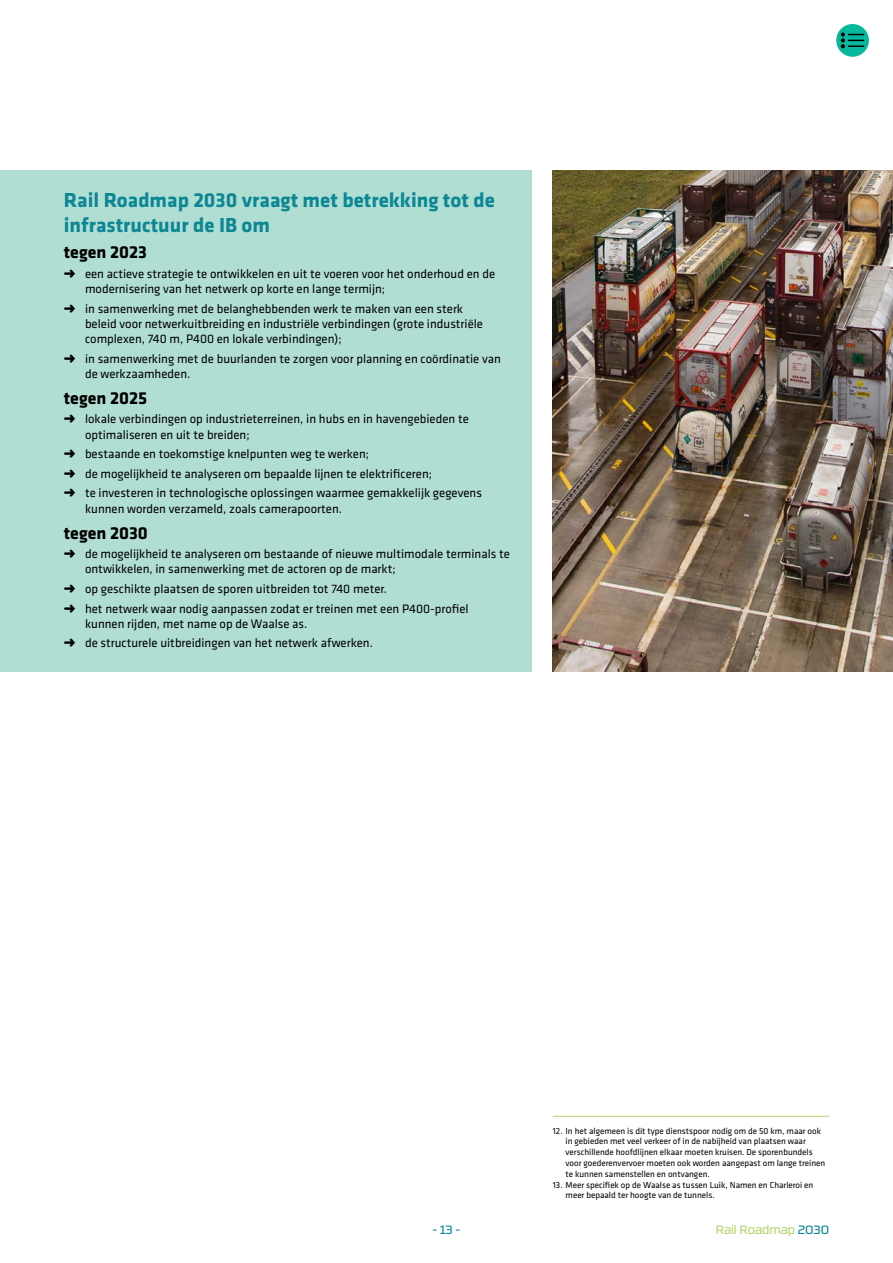
<style>
.page{position:relative;width:893px;height:1263px;background:#fff}
.page>*{position:absolute;margin:0;border:0;box-sizing:border-box;transform-origin:0 0}
.t1{font:700 21px/25.2px "Klavika";color:#0c8794}
.t2{font:700 18px "Klavika";color:#000}
.t3{font:12.75px/15.3px "Klavika";color:#000}
.t4{font:12px "RB No 3.1";color:#b4d56b}
.t5{font:12px "RB No 3.1";color:#0c8794}
.t6{font:9px/10.8px "Klavika";color:#000}
.s1{color:#0c8794}
</style>
<div class="page">
<hr style="left:553px;top:1116px;width:276px;height:1px;background:#b4d56b">
<div style="left:0;top:170px;width:531px;height:502px;background:#b1ded3"></div>
<img style="left:553px;top:170px;width:340px;height:502px">
<div style="left:836px;top:24px;width:33px;height:33px;background:#08b89d;border-radius:50%"></div>
<svg style="left:841px;top:32px;width:23px;height:16px"></svg>
<h1 class="t1" style="left:64px;top:188px;width:433px">Rail Roadmap 2030 vraagt met betrekking tot de infrastructuur de IB om</h1>
<h2 class="t2" style="left:64px;top:242px;width:85px">tegen 2023</h2>
<p class="t3" style="left:85px;top:266px;width:412px;text-indent:-21px">➜ een actieve strategie te ontwikkelen en uit te voeren voor het onderhoud en de modernisering van het netwerk op korte en lange termijn;</p>
<p class="t3" style="left:85px;top:301px;width:400px;text-indent:-21px">➜ in samenwerking met de belanghebbenden werk te maken van een sterk beleid voor netwerkuitbreiding en industriële verbindingen (grote industriële complexen, 740 m, P400 en lokale verbindingen);</p>
<p class="t3" style="left:85px;top:351px;width:417px;text-indent:-21px">➜ in samenwerking met de buurlanden te zorgen voor planning en coördinatie van de werkzaamheden.</p>
<h2 class="t2" style="left:64px;top:388px;width:85px">tegen 2025</h2>
<p class="t3" style="left:85px;top:412px;width:385px;text-indent:-21px">➜ lokale verbindingen op industrieterreinen, in hubs en in havengebieden te optimaliseren en uit te breiden;</p>
<p class="t3" style="left:64px;top:445px;width:420px;line-height:19.5px">➜ bestaande en toekomstige knelpunten weg te werken;<br>➜ de mogelijkheid te analyseren om bepaalde lijnen te elektrificeren;<br>➜ te investeren in technologische oplossingen waarmee gemakkelijk gegevens</p>
<p class="t3" style="left:85px;top:501px;width:256px">kunnen worden verzameld, zoals camerapoorten.</p>
<h2 class="t2" style="left:64px;top:523px;width:86px">tegen 2030</h2>
<p class="t3" style="left:85px;top:546px;width:426px;text-indent:-21px">➜ de mogelijkheid te analyseren om bestaande of nieuwe multimodale terminals te ontwikkelen, in samenwerking met de actoren op de markt;</p>
<p class="t3" style="left:64px;top:579px;width:406px;line-height:19.5px">➜ op geschikte plaatsen de sporen uitbreiden tot 740 meter.<br>➜ het netwerk waar nodig aanpassen zodat er treinen met een P400-profiel</p>
<p class="t3" style="left:64px;top:614px;width:308px;line-height:19.5px;text-indent:21px">kunnen rijden, met name op de Waalse as.<br>➜ de structurele uitbreidingen van het netwerk afwerken.</p>
<p class="t6" style="left:566px;top:1125px;width:261px;text-indent:-13px">12. In het algemeen is dit type dienstspoor nodig om de 50 km, maar ook in gebieden met veel verkeer of in de nabijheid van plaatsen waar verschillende hoofdlijnen elkaar moeten kruisen. De sporenbundels voor goederenvervoer moeten ook worden aangepast om lange treinen te kunnen samenstellen en ontvangen.</p>
<p class="t6" style="left:566px;top:1179px;width:249px;text-indent:-13px">13. Meer specifiek op de Waalse as tussen Luik, Namen en Charleroi en meer bepaald ter hoogte van de tunnels.</p>
<p class="t5" style="left:432px;top:1220px;width:29px">- 13 -</p>
<p class="t4" style="left:716px;top:1220px;width:115px">Rail Roadmap <span class="s1">2030</span></p>
</div>
